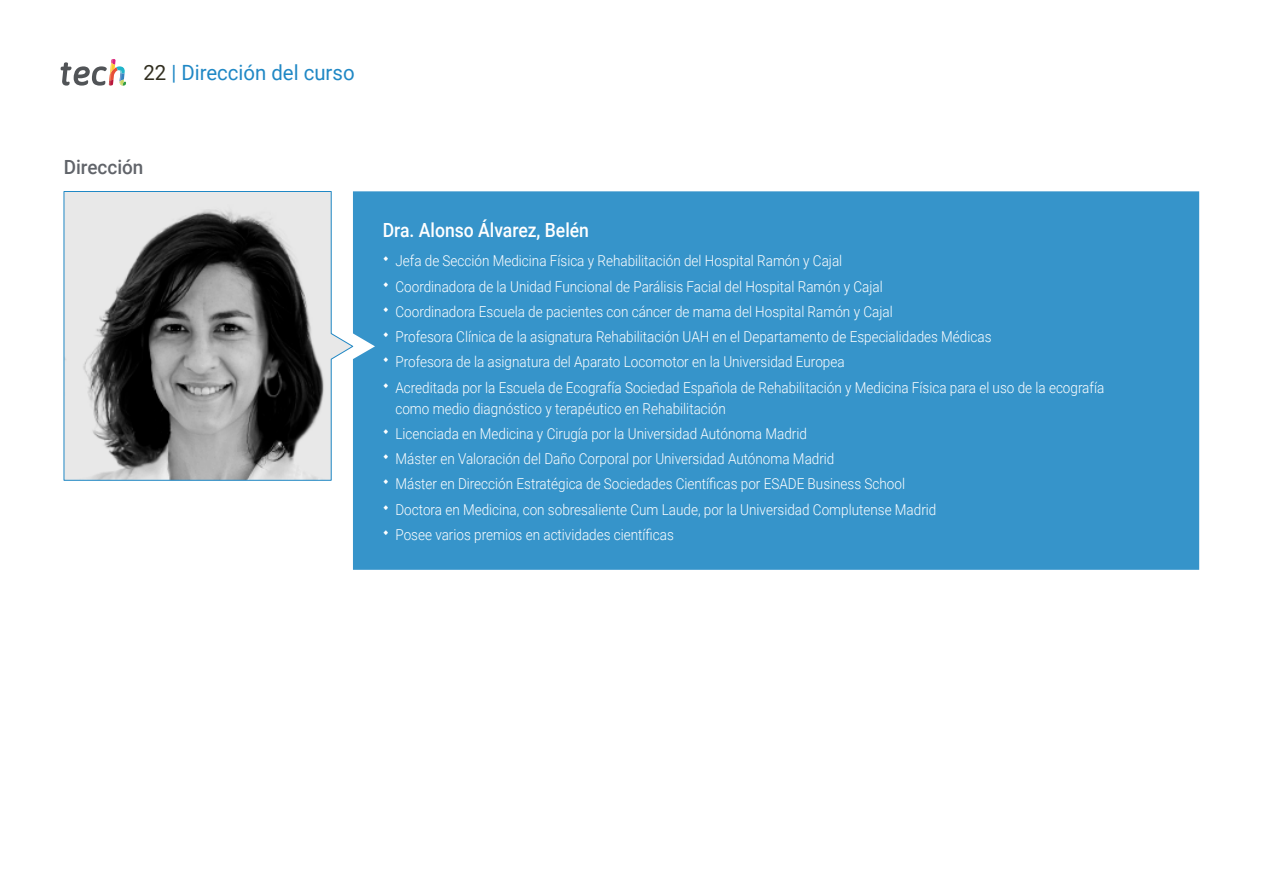
<style>
.page{position:relative;width:1263px;height:893px;background:#fff}
.page>*{position:absolute;margin:0;border:0;box-sizing:border-box;transform-origin:0 0}
.t1{font:21px "Roboto";color:#2088c5}
.t2{font:500 19.5px "Roboto";color:#fff;scale:.9 1}
.t3{font:500 19.5px "Roboto";color:#61646a}
.t4{font:300 15px/25.2px "Roboto";color:#fff;scale:.9 1}
.s1{color:#312e20}
</style>
<div class="page">
<div style="left:353px;top:191px;width:846px;height:379px;background:#3694ca"></div>
<svg style="left:64px;top:191px;width:289px;height:290px;background:#8f9191"></svg>
<svg style="left:61px;top:59px;width:65px;height:27px"></svg>
<svg style="left:384px;top:256px;width:4px;height:5px"></svg>
<svg style="left:384px;top:282px;width:4px;height:5px"></svg>
<svg style="left:384px;top:307px;width:4px;height:5px"></svg>
<svg style="left:384px;top:332px;width:4px;height:5px"></svg>
<svg style="left:384px;top:357px;width:4px;height:5px"></svg>
<svg style="left:384px;top:383px;width:4px;height:5px"></svg>
<svg style="left:384px;top:429px;width:4px;height:5px"></svg>
<svg style="left:384px;top:454px;width:4px;height:5px"></svg>
<svg style="left:384px;top:479px;width:4px;height:5px"></svg>
<svg style="left:384px;top:505px;width:4px;height:5px"></svg>
<svg style="left:384px;top:530px;width:4px;height:5px"></svg>
<h1 class="t1" style="left:144px;top:57px;width:213px"><span class="s1">22</span> | Dirección del curso</h1>
<h2 class="t3" style="left:64px;top:154px;width:81px">Dirección</h2>
<h2 class="t2" style="left:383px;top:216px;width:231px">Dra. Alonso Álvarez, Belén</h2>
<p class="t4" style="left:395px;top:248px;width:789px">Jefa de Sección Medicina Física y Rehabilitación del Hospital Ramón y Cajal<br>Coordinadora de la Unidad Funcional de Parálisis Facial del Hospital Ramón y Cajal<br>Coordinadora Escuela de pacientes con cáncer de mama del Hospital Ramón y Cajal<br>Profesora Clínica de la asignatura Rehabilitación UAH en el Departamento de Especialidades Médicas<br>Profesora de la asignatura del Aparato Locomotor en la Universidad Europea<br>Acreditada por la Escuela de Ecografía Sociedad Española de Rehabilitación y Medicina Física para el uso de la ecografía</p>
<p class="t4" style="left:395px;top:395px;width:603px">como medio diagnóstico y terapéutico en Rehabilitación<br>Licenciada en Medicina y Cirugía por la Universidad Autónoma Madrid<br>Máster en Valoración del Daño Corporal por Universidad Autónoma Madrid<br>Máster en Dirección Estratégica de Sociedades Científicas por ESADE Business School Doctora en Medicina, con sobresaliente Cum Laude, por la Universidad Complutense Madrid Posee varios premios en actividades científicas</p>
</div>
